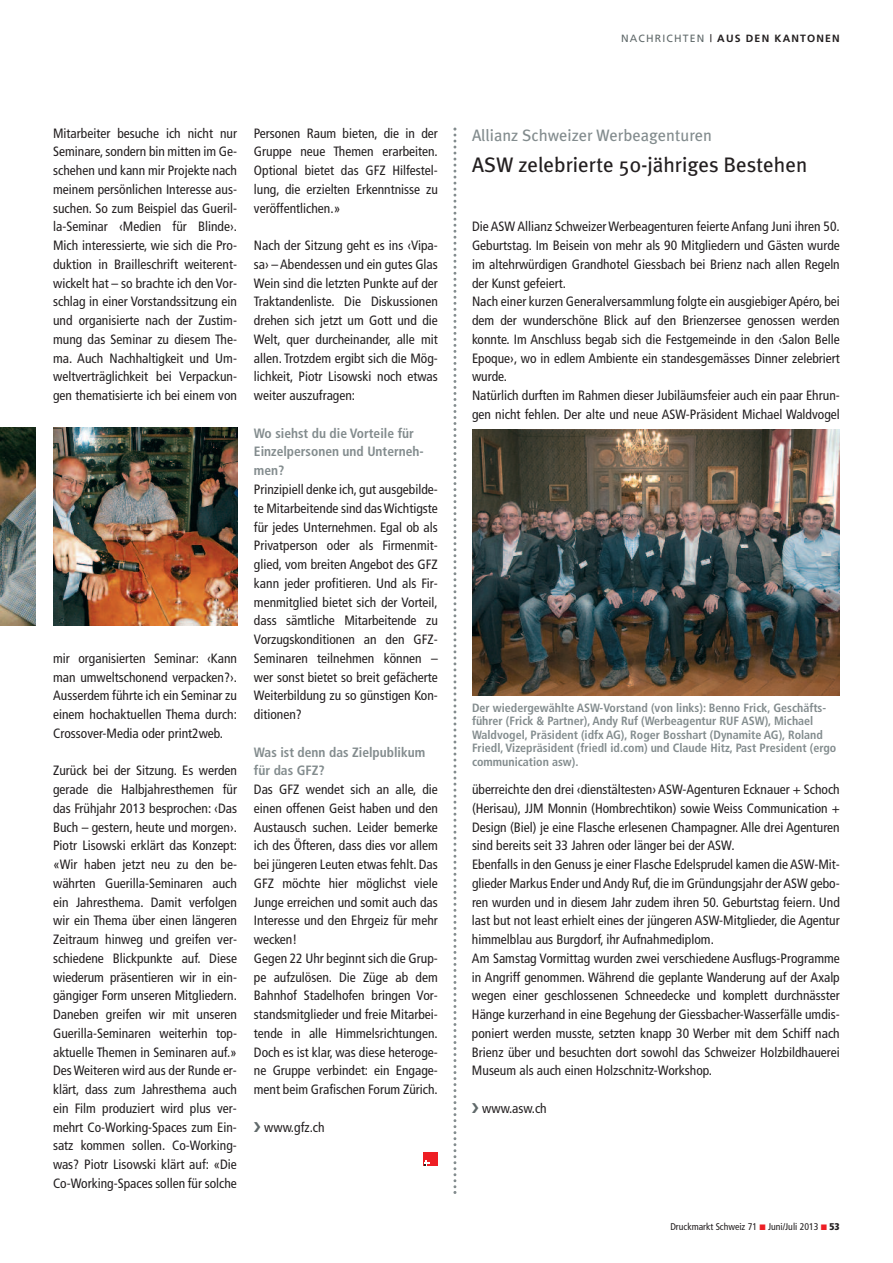
<style>
.page{position:relative;width:893px;height:1263px;background:#fff}
.page>*{position:absolute;margin:0;border:0;box-sizing:border-box;transform-origin:0 0}
.t1{font:21px "Meta Plus";color:#231f20}
.t2{font:16.5px "Meta Plus";color:#838c8e}
.t3{font:condensed 13.5px/18.8px "Frutiger";color:#231f20;text-align:justify}
.t4{font:700 condensed 13.5px/18.8px "Frutiger";color:#838c8e}
.t5{font:700 condensed 12px/13.5px "Frutiger";color:#838c8e}
.t6{font:700 10.5px "Frutiger";letter-spacing:.11em;color:#231f20}
.t7{font:condensed 9.75px "Frutiger";color:#231f20}
.s1{font-weight:400;color:#60696a}
.s2{font-weight:400}
.s3{font-weight:900}
</style>
<div class="page">
<div style="left:424px;top:1152px;width:14px;height:13px;background:#ee1e24"></div>
<svg style="left:424px;top:1160px;width:5px;height:6px"></svg>
<img style="left:53px;top:428px;width:184px;height:198px">
<img style="left:0;top:428px;width:36px;height:198px">
<img style="left:472px;top:429px;width:368px;height:266px">
<svg style="left:453px;top:128px;width:3px;height:1066px"></svg>
<p class="t6" style="left:621px;top:34px;width:220px"><span class="s1">NACHRICHTEN</span> <span class="s2">|</span> AUS DEN KANTONEN</p>
<p class="t3" style="left:53px;top:125px;width:185px">Mitarbeiter besuche ich nicht nur Seminare, sondern bin mitten im Ge&shy;schehen und kann mir Projekte nach meinem persönlichen Interesse aus&shy;suchen. So zum Beispiel das Gueril&shy;la-Seminar ‹Medien für Blinde›.<br>Mich interessierte, wie sich die Pro&shy;duktion in Brailleschrift weiterent&shy;wickelt hat – so brachte ich den Vor&shy;schlag in einer Vorstandssitzung ein und organisierte nach der Zustim&shy;mung das Seminar zu diesem The&shy;ma. Auch Nachhaltigkeit und Um&shy;weltverträglichkeit bei Verpackun&shy;gen thematisierte ich bei einem von</p>
<p class="t3" style="left:53px;top:650px;width:185px">mir organisierten Seminar: ‹Kann man umweltschonend verpacken?›.<br>Ausserdem führte ich ein Seminar zu einem hochaktuellen Thema durch:<br>Crossover-Media oder print2web.</p>
<p class="t3" style="left:53px;top:762px;width:185px">Zurück bei der Sitzung. Es werden gerade die Halbjahresthemen für das Frühjahr 2013 besprochen: ‹Das Buch – gestern, heute und morgen›.<br>Piotr Lisowski erklärt das Konzept: «Wir haben jetzt neu zu den be&shy;währten Guerilla-Seminaren auch ein Jahresthema. Damit verfolgen wir ein Thema über einen längeren Zeitraum hinweg und greifen ver&shy;schiedene Blickpunkte auf. Diese wiederum präsentieren wir in ein&shy;gängiger Form unseren Mitgliedern.<br>Daneben greifen wir mit unseren Guerilla-Seminaren weiterhin top&shy;aktuelle Themen in Seminaren auf.» DesWeiteren wird aus der Runde er&shy;klärt, dass zum Jahresthema auch ein Film produziert wird plus ver&shy;mehrt Co-Working-Spaces zum Ein&shy;satz kommen sollen. Co-Working&shy;was? Piotr Lisowski klärt auf: «Die Co-Working-Spaces sollen für solche</p>
<p class="t3" style="left:254px;top:125px;width:185px">Personen Raum bieten, die in der Gruppe neue Themen erarbeiten.<br>Optional bietet das GFZ Hilfestel&shy;lung, die erzielten Erkenntnisse zu veröffentlichen.»</p>
<p class="t3" style="left:254px;top:237px;width:185px">Nach der Sitzung geht es ins ‹Vipa&shy;sa› –Abendessen und ein gutes Glas Wein sind die letzten Punkte auf der Traktandenliste. Die Diskussionen drehen sich jetzt um Gott und die Welt, quer durcheinander, alle mit allen. Trotzdem ergibt sich die Mög&shy;lichkeit, Piotr Lisowski noch etwas weiter auszufragen:</p>
<p class="t4" style="left:254px;top:425px;width:171px">Wo siehst du die Vorteile für<br>Einzelpersonen und Unterneh&shy;men?</p>
<p class="t3" style="left:254px;top:481px;width:185px">Prinzipiell denke ich, gut ausgebilde&shy;te Mitarbeitende sind dasWichtigste für jedes Unternehmen. Egal ob als Privatperson oder als Firmenmit&shy;glied, vom breiten Angebot des GFZ kann jeder profitieren. Und als Fir&shy;menmitglied bietet sich der Vorteil, dass sämtliche Mitarbeitende zu Vorzugskonditionen an den GFZ-Seminaren teilnehmen können – wer sonst bietet so breit gefächerte Weiterbildung zu so günstigen Kon&shy;ditionen?</p>
<p class="t4" style="left:254px;top:743px;width:173px">Was ist denn das Zielpublikum für das GFZ?</p>
<p class="t3" style="left:254px;top:781px;width:185px;text-align:left">Das GFZ wendet sich an alle, die einen offenen Geist haben und den<br>Austausch suchen. Leider bemerke ich des Öfteren, dass dies vor allem bei jüngeren Leuten etwas fehlt. Das<br>GFZ möchte hier möglichst viele<br>Junge erreichen und somit auch das<br>Interesse und den Ehrgeiz für mehr wecken!<br>Gegen 22 Uhr beginnt sich die Grup&shy;pe aufzulösen. Die Züge ab dem<br>Bahnhof Stadelhofen bringen Vor&shy;standsmitglieder und freie Mitarbei&shy;tende in alle Himmelsrichtungen.<br>Doch es ist klar, was diese heteroge&shy;ne Gruppe verbindet: ein Engage&shy;ment beim Grafischen Forum Zürich.</p>
<p class="t3" style="left:264px;top:1118px;width:62px">www.gfz.ch</p>
<p class="t2" style="left:472px;top:125px;width:242px">Allianz Schweizer Werbeagenturen</p>
<h1 class="t1" style="left:472px;top:153px;width:337px">ASW zelebrierte 50-jähriges Bestehen</h1>
<p class="t3" style="left:472px;top:218px;width:369px;text-align:left">Die ASW Allianz Schweizer Werbeagenturen feierte Anfang Juni ihren 50.<br>Geburtstag. Im Beisein von mehr als 90 Mitgliedern und Gästen wurde im altehrwürdigen Grandhotel Giessbach bei Brienz nach allen Regeln der Kunst gefeiert.<br>Nach einer kurzen Generalversammlung folgte ein ausgiebigerApéro, bei dem der wunderschöne Blick auf den Brienzersee genossen werden konnte. Im Anschluss begab sich die Festgemeinde in den ‹Salon Belle Epoque›, wo in edlem Ambiente ein standesgemässes Dinner zelebriert wurde.<br>Natürlich durften im Rahmen dieser Jubiläumsfeier auch ein paar Ehrun&shy;gen nicht fehlen. Der alte und neue ASW-Präsident Michael Waldvogel</p>
<p class="t5" style="left:472px;top:702px;width:366px">Der wiedergewählte ASW-Vorstand (von links): Benno Frick, Geschäfts&shy;führer (Frick &amp; Partner), Andy Ruf (Werbeagentur RUF ASW), Michael Waldvogel, Präsident (idfx AG), Roger Bosshart (Dynamite AG), Roland Friedl, Vizepräsident (friedl id.com) und Claude Hitz, Past President (ergo communication asw).</p>
<p class="t3" style="left:472px;top:781px;width:369px;text-align:left">überreichte den drei ‹dienstältesten› ASW-Agenturen Ecknauer + Schoch (Herisau), JJM Monnin (Hombrechtikon) sowie Weiss Communication + Design (Biel) je eine Flasche erlesenen Champagner. Alle drei Agenturen sind bereits seit 33 Jahren oder länger bei der ASW.<br>Ebenfalls in den Genuss je einer Flasche Edelsprudel kamen dieASW-Mit&shy;glieder Markus Ender undAndy Ruf, die im Gründungsjahr derASW gebo&shy;ren wurden und in diesem Jahr zudem ihren 50. Geburtstag feiern. Und last but not least erhielt eines der jüngeren ASW-Mitglieder, die Agentur himmelblau aus Burgdorf, ihr Aufnahmediplom.<br>Am Samstag Vormittag wurden zwei verschiedene Ausflugs-Programme in Angriff genommen. Während die geplante Wanderung auf der Axalp wegen einer geschlossenen Schneedecke und komplett durchnässter Hänge kurzerhand in eine Begehung der Giessbacher-Wasserfälle umdis&shy;poniert werden musste, setzten knapp 30 Werber mit dem Schiff nach Brienz über und besuchten dort sowohl das Schweizer Holzbildhauerei Museum als auch einen Holzschnitz-Workshop.</p>
<p class="t3" style="left:482px;top:1100px;width:66px">www.asw.ch</p>
<p class="t7" style="left:670px;top:1222px;width:171px">Druckmarkt Schweiz 71 Juni/Juli 2013 <span class="s3">53</span></p>
</div>
